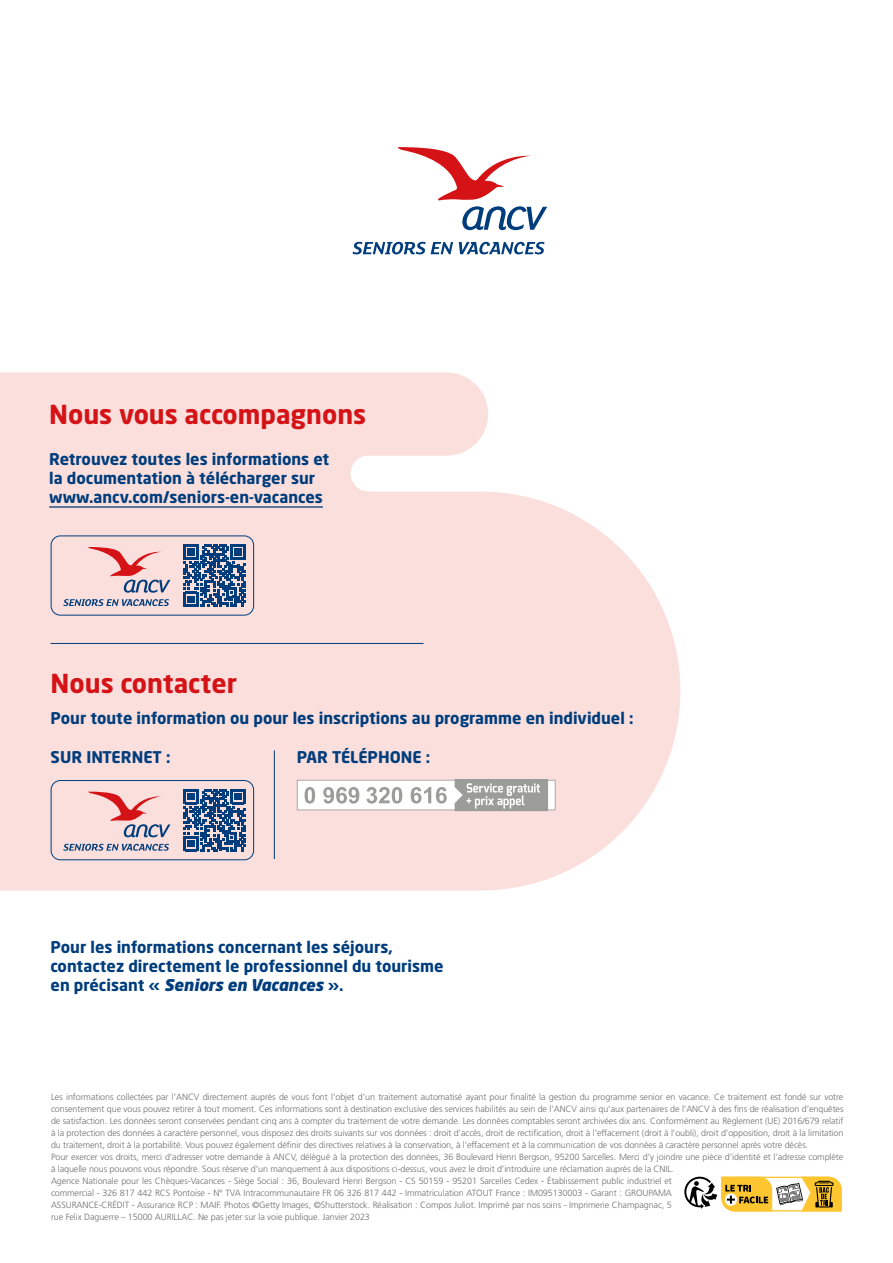
<style>
.page{position:relative;width:893px;height:1263px;background:#fff}
.page>*{position:absolute;margin:0;border:0;box-sizing:border-box;transform-origin:0 0}
.t1{font:700 25.95px "Neo Sans Pro";color:#d51317}
.t2{font:700 15.9px/19.2px "Neo Sans Pro";color:#003d7c}
.t3{font:300 9px/12px "Frutiger LT Std";letter-spacing:-.01em;color:#706f6f}
.s1{font-weight:900;font-style:italic}
</style>
<div class="page">
<svg style="left:684px;top:1176px;width:158px;height:36px"></svg>
<svg style="left:0;top:497px;width:680px;height:393px;fill:#fadfdd"></svg>
<div style="left:0;top:372px;width:483px;height:22px;background:#fadfdd"></div>
<svg style="left:0;top:394px;width:528px;height:255px;fill:#fadfdd"></svg>
<hr style="left:49px;top:506px;width:274px;height:2px;background:#003d7c">
<hr style="left:51px;top:643px;width:372px;height:1px;background:#003d7c">
<svg style="left:353px;top:242px;width:100px;height:12px"></svg>
<svg style="left:459px;top:242px;width:85px;height:12px"></svg>
<svg style="left:398px;top:147px;width:132px;height:53px"></svg>
<svg style="left:462px;top:206px;width:85px;height:24px"></svg>
<div style="left:51px;top:780px;width:203px;height:80px;border:1px solid #003d7c;border-radius:9px"></div>
<svg style="left:183px;top:789px;width:63px;height:62px"></svg>
<svg style="left:63px;top:844px;width:106px;height:7px"></svg>
<svg style="left:88px;top:792px;width:82px;height:45px"></svg>
<div style="left:51px;top:535px;width:203px;height:81px;border:1px solid #003d7c;border-radius:9px"></div>
<svg style="left:183px;top:544px;width:63px;height:63px"></svg>
<svg style="left:63px;top:599px;width:106px;height:7px"></svg>
<svg style="left:88px;top:547px;width:82px;height:46px"></svg>
<svg style="left:297px;top:779px;width:259px;height:32px"></svg>
<hr style="left:274px;top:750px;width:1px;height:109px;background:#003d7c">
<h1 class="t1" style="left:49px;top:397px;width:319px">Nous vous accompagnons</h1>
<h2 class="t2" style="left:49px;top:449px;width:282px">Retrouvez toutes les informations et la documentation à télécharger sur www.ancv.com/seniors-en-vacances</h2>
<h1 class="t1" style="left:51px;top:667px;width:188px">Nous contacter</h1>
<h2 class="t2" style="left:51px;top:708px;width:584px">Pour toute information ou pour les inscriptions au programme en individuel :</h2>
<h2 class="t2" style="left:51px;top:747px;width:121px">SUR INTERNET :</h2>
<h2 class="t2" style="left:297px;top:747px;width:135px">PAR TÉLÉPHONE :</h2>
<h2 class="t2" style="left:51px;top:937px;width:395px">Pour les informations concernant les séjours, contactez directement le professionnel du tourisme en précisant « <span class="s1">Seniors en Vacances</span> ».</h2>
<p class="t3" style="left:51px;top:1091px;width:794px">Les informations collectées par l’ANCV directement auprès de vous font l’objet d’un traitement automatisé ayant pour finalité la gestion du programme senior en vacance. Ce traitement est fondé sur votre consentement que vous pouvez retirer à tout moment. Ces informations sont à destination exclusive des services habilités au sein de l’ANCV ainsi qu’aux partenaires de l’ANCV à des fins de réalisation d’enquêtes de satisfaction. Les données seront conservées pendant cinq ans à compter du traitement de votre demande. Les données comptables seront archivées dix ans. Conformément au Règlement (UE) 2016/679 relatif à la protection des données à caractère personnel, vous disposez des droits suivants sur vos données : droit d’accès, droit de rectification, droit à l’effacement (droit à l’oubli), droit d’opposition, droit à la limitation du traitement, droit à la portabilité. Vous pouvez également définir des directives relatives à la conservation, à l’effacement et à la communication de vos données à caractère personnel après votre décès.<br>Pour exercer vos droits, merci d’adresser votre demande à ANCV, délégué à la protection des données, 36 Boulevard Henri Bergson, 95200 Sarcelles. Merci d’y joindre une pièce d’identité et l’adresse complète à laquelle nous pouvons vous répondre. Sous réserve d’un manquement à aux dispositions ci-dessus, vous avez le droit d’introduire une réclamation auprès de la CNIL.<br>Agence Nationale pour les Chèques-Vacances - Siège Social : 36, Boulevard Henri Bergson - CS 50159 - 95201 Sarcelles Cedex - Établissement public industriel et<br>commercial - 326 817 442 RCS Pontoise - N° TVA Intracommunautaire FR 06 326 817 442 - Immatriculation ATOUT France : IM095130003 - Garant : GROUPAMA<br>ASSURANCE-CRÉDIT - Assurance RCP : MAIF. Photos ©Getty Images, ©Shutterstock. Réalisation : Compos Juliot. Imprimé par nos soins - Imprimerie Champagnac, 5<br>rue Felix Daguerre – 15000 AURILLAC. Ne pas jeter sur la voie publique. Janvier 2023</p>
</div>
